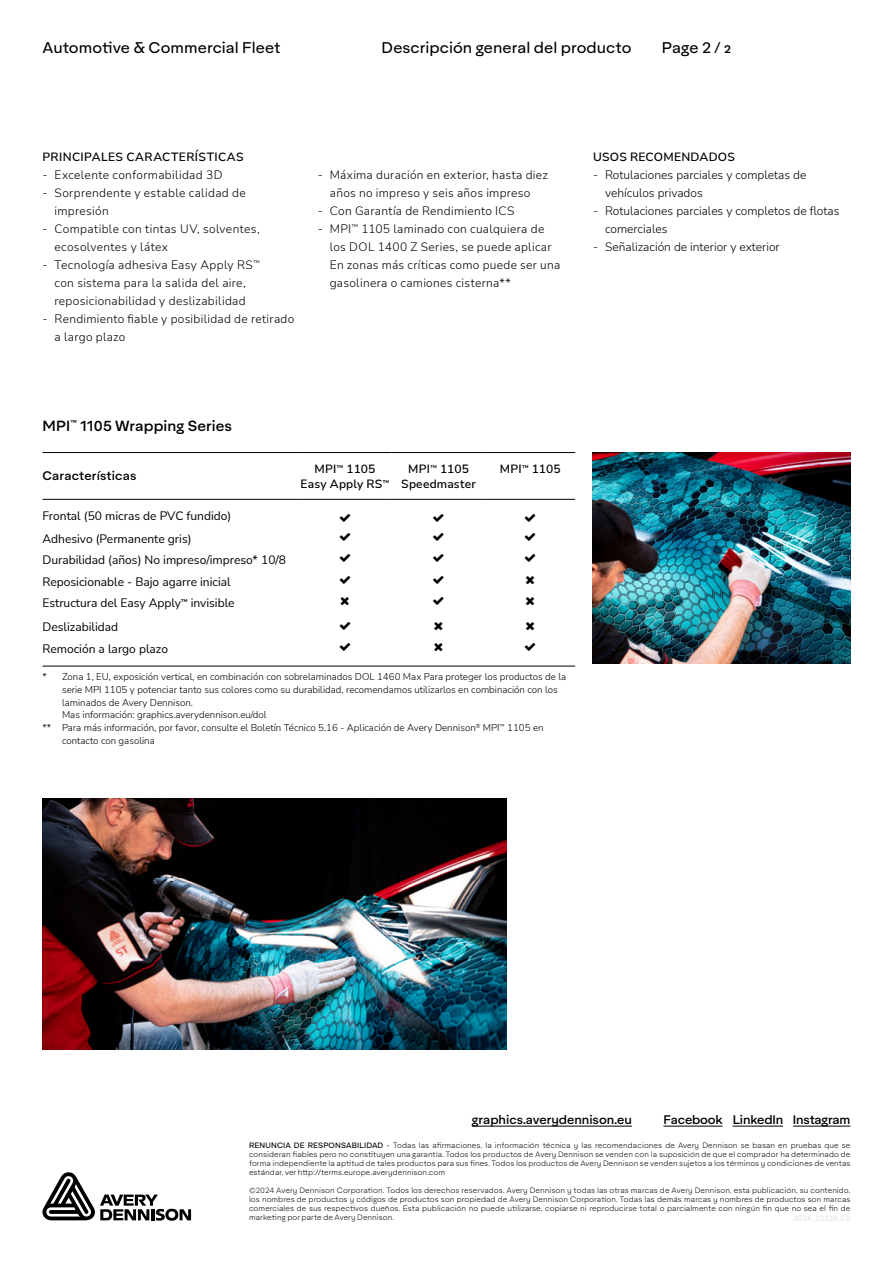
<style>
.page{position:relative;width:893px;height:1263px;background:#fff}
.page>*{position:absolute;margin:0;border:0;box-sizing:border-box;transform-origin:0 0}
.t1{font:15px "Aktifo A";letter-spacing:.005em;color:#000}
.t2{font:500 14.25px "Aktifo A";letter-spacing:.005em;color:#000}
.t3{font:300 12px/18px "Nunito Sans";letter-spacing:.025em;color:#000}
.t4{font:12px/21.3px "Nunito Sans";color:#000}
.t5{font:300 12px/18px "Nunito Sans";color:#000}
.t6{font:500 12px "Aktifo A";color:#000}
.t7{font:600 12px/15px "Nunito Sans";letter-spacing:.02em;color:#000;text-align:center}
.t8{font:600 12px "Nunito Sans";letter-spacing:.04em;color:#000}
.t9{font:300 9.75px "Nunito Sans";color:#000}
.t10{font:300 7.5px/9px "Aktifo A";letter-spacing:.005em;color:#000;text-align:justify}
.s1{font-weight:400}
</style>
<div class="page">
<svg style="left:42px;top:1172px;width:149px;height:49px"></svg>
<hr style="left:472px;top:1126px;width:160px;height:1px;background:#000">
<hr style="left:663px;top:1126px;width:60px;height:1px;background:#000">
<hr style="left:733px;top:1126px;width:50px;height:1px;background:#000">
<hr style="left:793px;top:1126px;width:57px;height:1px;background:#000">
<img style="left:593px;top:452px;width:257px;height:211px">
<img style="left:43px;top:798px;width:463px;height:251px">
<hr style="left:43px;top:666px;width:255px;height:1px;background:#000">
<hr style="left:298px;top:666px;width:94px;height:1px;background:#000">
<hr style="left:392px;top:666px;width:93px;height:1px;background:#000">
<hr style="left:485px;top:666px;width:90px;height:1px;background:#000">
<hr style="left:43px;top:452px;width:255px;height:1px;background:#000">
<hr style="left:298px;top:452px;width:94px;height:1px;background:#000">
<hr style="left:392px;top:452px;width:93px;height:1px;background:#000">
<hr style="left:485px;top:452px;width:90px;height:1px;background:#000">
<hr style="left:43px;top:499px;width:255px;height:1px;background:#000">
<hr style="left:298px;top:499px;width:94px;height:1px;background:#000">
<hr style="left:392px;top:499px;width:93px;height:1px;background:#000">
<hr style="left:485px;top:499px;width:90px;height:1px;background:#000">
<h1 class="t1" style="left:43px;top:38px;width:239px">Automotive &amp; Commercial Fleet</h1>
<h1 class="t1" style="left:662px;top:38px;width:71px">Page 2 / 2</h1>
<h1 class="t1" style="left:382px;top:38px;width:251px">Descripción general del producto</h1>
<h3 class="t8" style="left:43px;top:148px;width:203px">PRINCIPALES CARACTERÍSTICAS</h3>
<h3 class="t3" style="left:43px;top:165px;width:182px">- Excelente conformabilidad 3D</h3>
<h3 class="t3" style="left:55px;top:183px;width:193px;text-indent:-12px">- Sorprendente y estable calidad de impresión</h3>
<h3 class="t3" style="left:55px;top:219px;width:207px;text-indent:-12px">- Compatible con tintas UV, solventes, ecosolventes y látex</h3>
<h3 class="t3" style="left:43px;top:255px;width:219px;text-align:center">- Tecnología adhesiva Easy Apply RS<sup>™ </sup>con sistema para la salida del aire, reposicionabilidad y deslizabilidad</h3>
<h3 class="t3" style="left:55px;top:309px;width:241px;text-indent:-12px">- Rendimiento fiable y posibilidad de retirado a largo plazo</h3>
<h3 class="t3" style="left:318px;top:165px;width:232px;text-align:center">- Máxima duración en exterior, hasta diez años no impreso y seis años impreso</h3>
<h3 class="t3" style="left:318px;top:201px;width:198px">- Con Garantía de Rendimiento ICS</h3>
<h3 class="t3" style="left:330px;top:219px;width:232px;text-indent:-12px">- MPI<sup>™</sup> 1105 laminado con cualquiera de los DOL 1400 Z Series, se puede aplicar En zonas más críticas como puede ser una gasolinera o camiones cisterna**</h3>
<h3 class="t7" style="left:593px;top:149px;width:143px">USOS RECOMENDADOS</h3>
<h3 class="t5" style="left:605px;top:165px;width:203px;text-indent:-12px">- Rotulaciones parciales y completas de vehículos privados</h3>
<h3 class="t5" style="left:605px;top:201px;width:236px;text-indent:-12px">- Rotulaciones parciales y completos de flotas comerciales</h3>
<h3 class="t5" style="left:593px;top:237px;width:188px">- Señalización de interior y exterior</h3>
<h2 class="t2" style="left:43px;top:416px;width:191px">MPI<sup>™</sup> 1105 Wrapping Series</h2>
<h3 class="t6" style="left:43px;top:468px;width:95px">Características</h3>
<h3 class="t7" style="left:301px;top:461px;width:90px">MPI<sup>™</sup> 1105<br>Easy Apply RS<sup>™</sup></h3>
<h3 class="t7" style="left:401px;top:461px;width:76px">MPI<sup>™</sup> 1105<br>Speedmaster</h3>
<h3 class="t7" style="left:500px;top:461px;width:62px">MPI<sup>™</sup> 1105</h3>
<h3 class="t4" style="left:43px;top:504px;width:190px;line-height:23.1px">Frontal (50 micras de PVC fundido)<br>Adhesivo (Permanente gris)</h3>
<h3 class="t4" style="left:43px;top:549px;width:245px">Durabilidad (años) No impreso/impreso* 10/8<br>Reposicionable - Bajo agarre inicial<br>Estructura del Easy Apply<sup>™</sup> invisible</h3>
<h3 class="t4" style="left:43px;top:616px;width:127px">Deslizabilidad<br>Remoción a largo plazo</h3>
<h3 class="t9" style="left:43px;top:670px;width:525px">* Zona 1, EU, exposición vertical, en combinación con sobrelaminados DOL 1460 Max Para proteger los productos de la</h3>
<h3 class="t9" style="left:62px;top:683px;width:497px">serie MPI 1105 y potenciar tanto sus colores como su durabilidad, recomendamos utilizarlos en combinación con los</h3>
<h3 class="t9" style="left:62px;top:695px;width:132px">laminados de Avery Dennison.</h3>
<h3 class="t9" style="left:62px;top:708px;width:206px">Mas información: graphics.averydennison.eu/dol</h3>
<h3 class="t9" style="left:43px;top:721px;width:503px">** Para más información, por favor, consulte el Boletín Técnico 5.16 - Aplicación de Avery Dennison<sup>®</sup> MPI<sup>™</sup> 1105 en</h3>
<h3 class="t9" style="left:62px;top:734px;width:94px">contacto con gasolina</h3>
<h3 class="t6" style="left:472px;top:1112px;width:162px">graphics.averydennison.eu</h3>
<h3 class="t6" style="left:663px;top:1112px;width:189px">Facebook LinkedIn Instagram</h3>
<p class="t10" style="left:249px;top:1141px;width:603px"><span class="s1">RENUNCIA DE RESPONSABILIDAD</span> - Todas las afirmaciones, la información técnica y las recomendaciones de Avery Dennison se basan en pruebas que se consideran fiables pero no constituyen una garantía. Todos los productos de Avery Dennison se venden con la suposición de que el comprador ha determinado de forma independiente la aptitud de tales productos para sus fines. Todos los productos de Avery Dennison se venden sujetos a los términos y condiciones de ventas estándar, ver http://terms.europe.averydennison.com</p>
<p class="t10" style="left:249px;top:1186px;width:603px">©2024 Avery Dennison Corporation. Todos los derechos reservados. Avery Dennison y todas las otras marcas de Avery Dennison, esta publicación, su contenido, los nombres de productos y códigos de productos son propiedad de Avery Dennison Corporation. Todas las demás marcas y nombres de productos son marcas comerciales de sus respectivos dueños. Esta publicación no puede utilizarse, copiarse ni reproducirse total o parcialmente con ningún fin que no sea el fin de marketing por parte de Avery Dennison.</p>
</div>
